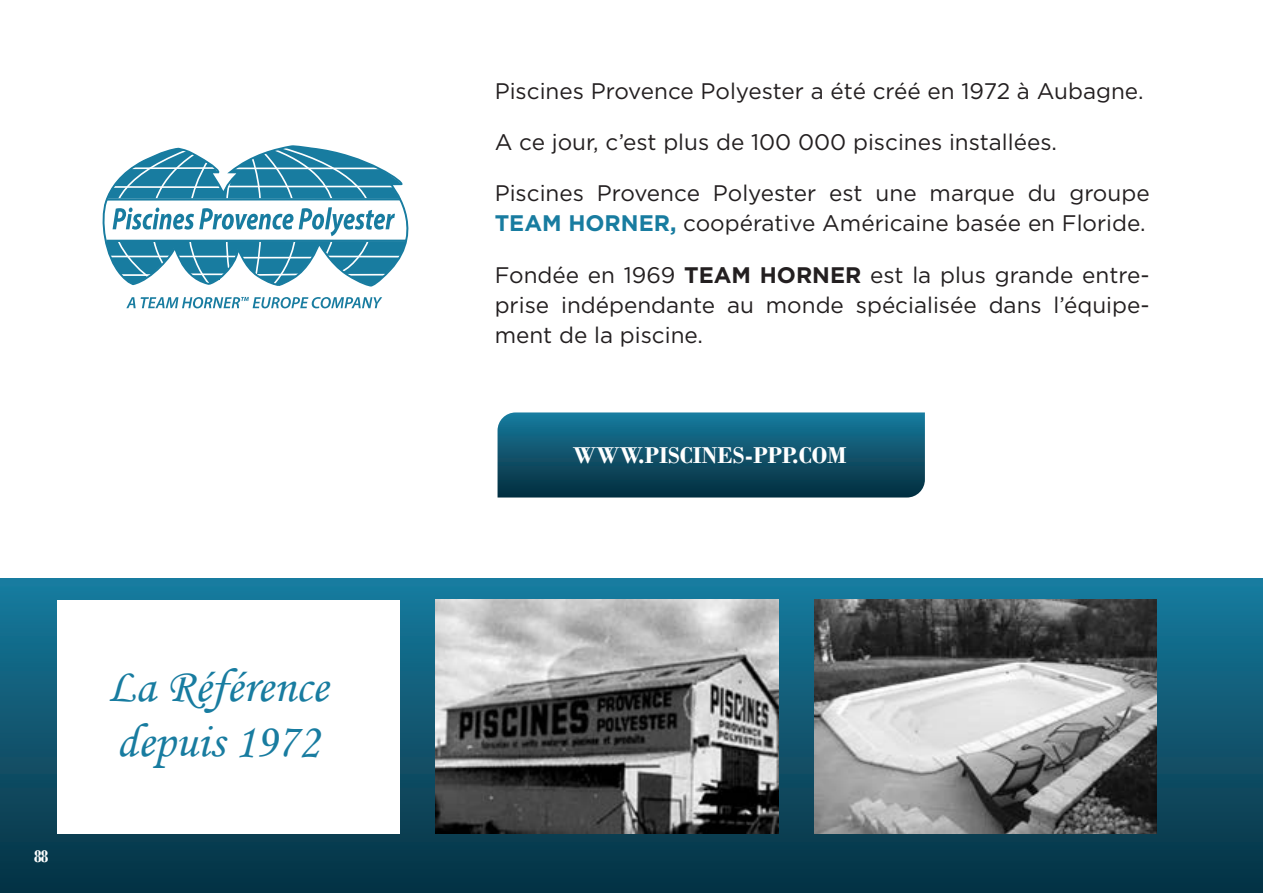
<style>
.page{position:relative;width:1263px;height:893px;background:#fff}
.page>*{position:absolute;margin:0;border:0;box-sizing:border-box;transform-origin:0 0}
.t1{font:48px "Monotype Corsiva";color:#187ca0}
.t2{font:700 24px "Bodoni";color:#fff}
.t3{font:22.5px/30px "Gotham";color:#231f20}
.t4{font:700 18px "Bodoni";color:#fff;scale:.85 1}
.s1{font-weight:700;color:#187ca0}
.s2{font-weight:700}
</style>
<div class="page">
<div style="left:0;top:578px;width:1263px;height:315px;background:linear-gradient(to bottom,#197c9f,#073040)"></div>
<svg style="left:497px;top:412px;width:428px;height:85px;background:#11556e"></svg>
<img style="left:436px;top:600px;width:342px;height:233px">
<div style="left:57px;top:600px;width:343px;height:233px;background:#fff"></div>
<img style="left:814px;top:600px;width:343px;height:233px">
<svg style="left:102px;top:146px;width:307px;height:141px"></svg>
<svg style="left:126px;top:297px;width:256px;height:11px"></svg>
<p class="t4" style="left:34px;top:846px;width:18px">88</p>
<p class="t1" style="left:107px;top:657px;width:222px">La Référence</p>
<p class="t1" style="left:117px;top:712px;width:204px">depuis 1972</p>
<p class="t3" style="left:495px;top:75px;width:650px">Piscines Provence Polyester a été créé en 1972 à Aubagne.</p>
<p class="t3" style="left:495px;top:127px;width:564px">A ce jour, c’est plus de 100 000 piscines installées.</p>
<p class="t3" style="left:495px;top:178px;width:656px">Piscines Provence Polyester est une marque du groupe<br><span class="s1">TEAM HORNER,</span> coopérative Américaine basée en Floride.</p>
<p class="t3" style="left:495px;top:259px;width:656px;text-align:justify">Fondée en 1969 <span class="s2">TEAM HORNER</span> est la plus grande entre&shy;prise indépendante au monde spécialisée dans l’équipe&shy;ment de la piscine.</p>
<p class="t2" style="left:573px;top:441px;width:275px">WWW.PISCINES-PPP.COM</p>
</div>
